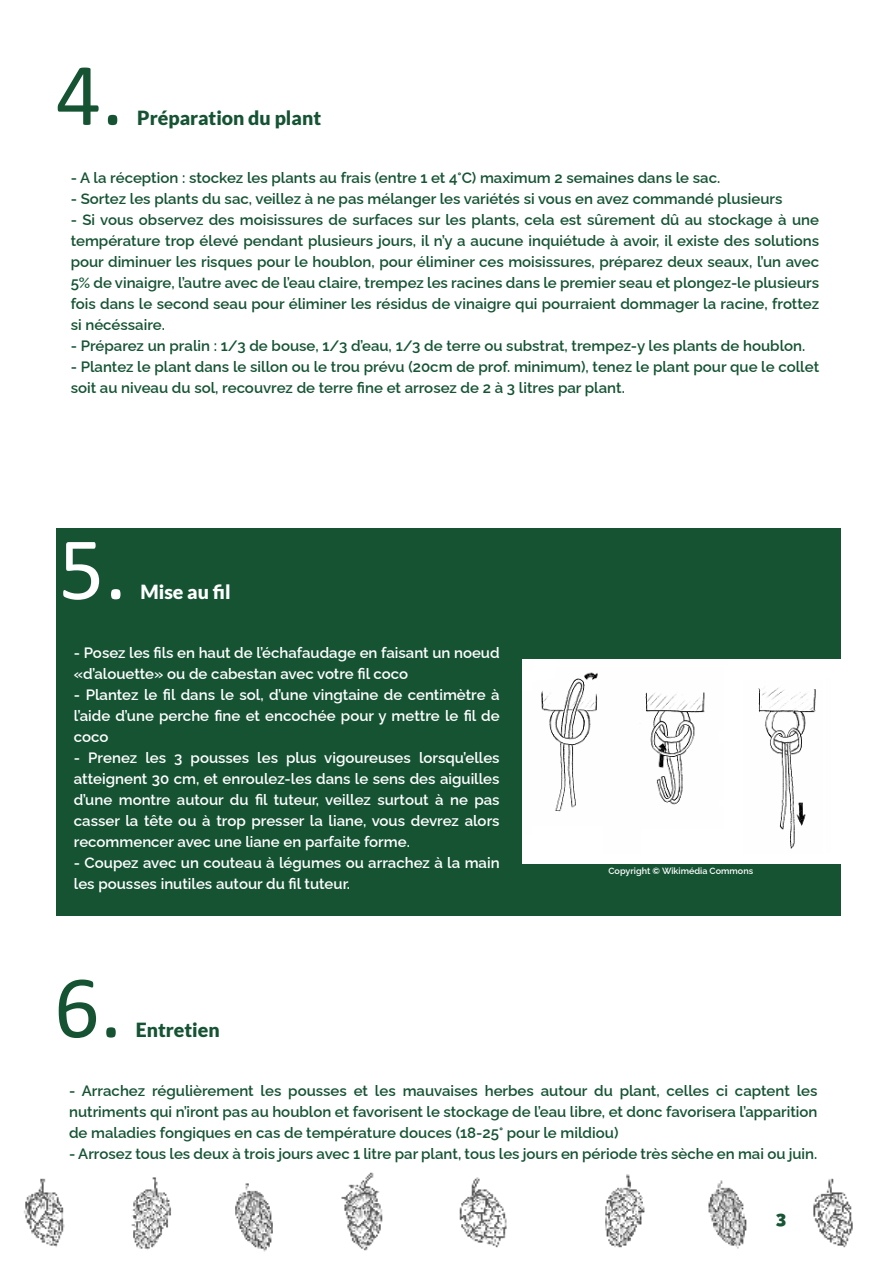
<style>
.page{position:relative;width:893px;height:1263px;background:#fff}
.page>*{position:absolute;margin:0;border:0;box-sizing:border-box;transform-origin:0 0}
.t1{font:90px "Calibri";color:#155333}
.t2{font:90px "Calibri";color:#fff}
.t3{font:900 19.5px "Lato";color:#155333}
.t4{font:900 19.5px "Lato";color:#fff}
.t5{font:900 18px "Raleway";color:#175534}
.t6{font:600 15px/21px "Raleway";color:#155333;text-align:justify}
.t7{font:600 15px/21px "Raleway";color:#fff}
.t8{font:600 9px "Raleway";color:#fff}
</style>
<div class="page">
<img style="left:24px;top:1172px;width:829px;height:80px">
<div style="left:56px;top:528px;width:785px;height:387px;background:#155333"></div>
<img style="left:522px;top:659px;width:319px;height:204px">
<p class="t1" style="left:56px;top:32px;width:70px">4.</p>
<p class="t3" style="left:137px;top:106px;width:185px">Préparation du plant</p>
<p class="t6" style="left:71px;top:166px;width:651px">- A la réception : stockez les plants au frais (entre 1 et 4°C) maximum 2 semaines dans le sac.</p>
<p class="t6" style="left:71px;top:187px;width:713px">- Sortez les plants du sac, veillez à ne pas mélanger les variétés si vous en avez commandé plusieurs</p>
<p class="t6" style="left:71px;top:208px;width:750px">- Si vous observez des moisissures de surfaces sur les plants, cela est sûrement dû au stockage à une température trop élevé pendant plusieurs jours, il n’y a aucune inquiétude à avoir, il existe des solutions pour diminuer les risques pour le houblon, pour éliminer ces moisissures, préparez deux seaux, l’un avec 5% de vinaigre, l’autre avec de l’eau claire, trempez les racines dans le premier seau et plongez-le plusieurs fois dans le second seau pour éliminer les résidus de vinaigre qui pourraient dommager la racine, frottez si nécéssaire.</p>
<p class="t6" style="left:71px;top:334px;width:736px">- Préparez un pralin : 1/3 de bouse, 1/3 d’eau, 1/3 de terre ou substrat, trempez-y les plants de houblon.</p>
<p class="t6" style="left:71px;top:355px;width:750px">- Plantez le plant dans le sillon ou le trou prévu (20cm de prof. minimum), tenez le plant pour que le collet soit au niveau du sol, recouvrez de terre fine et arrosez de 2 à 3 litres par plant.</p>
<p class="t2" style="left:59px;top:507px;width:70px">5.</p>
<p class="t4" style="left:140px;top:580px;width:92px">Mise au fil</p>
<p class="t7" style="left:74px;top:640px;width:427px">- Posez les fils en haut de l’échafaudage en faisant un noeud «d’alouette» ou de cabestan avec votre fil coco</p>
<p class="t7" style="left:74px;top:682px;width:427px;text-align:justify">- Plantez le fil dans le sol, d’une vingtaine de centimètre à l’aide d’une perche fine et encochée pour y mettre le fil de coco</p>
<p class="t7" style="left:74px;top:745px;width:427px;text-align:justify">- Prenez les 3 pousses les plus vigoureuses lorsqu’elles atteignent 30 cm, et enroulez-les dans le sens des aiguilles d’une montre autour du fil tuteur, veillez surtout à ne pas casser la tête ou à trop presser la liane, vous devrez alors recommencer avec une liane en parfaite forme.</p>
<p class="t7" style="left:74px;top:850px;width:427px">- Coupez avec un couteau à légumes ou arrachez à la main les pousses inutiles autour du fil tuteur.</p>
<p class="t1" style="left:54px;top:945px;width:70px">6.</p>
<p class="t3" style="left:136px;top:1018px;width:86px">Entretien</p>
<p class="t8" style="left:608px;top:864px;width:146px">Copyright © Wikimédia Commons</p>
<p class="t6" style="left:69px;top:1078px;width:750px">- Arrachez régulièrement les pousses et les mauvaises herbes autour du plant, celles ci captent les nutriments qui n’iront pas au houblon et favorisent le stockage de l’eau libre, et donc favorisera l’apparition de maladies fongiques en cas de température douces (18-25° pour le mildiou)</p>
<p class="t6" style="left:69px;top:1141px;width:750px">- Arrosez tous les deux à trois jours avec 1 litre par plant, tous les jours en période très sèche en mai ou juin.</p>
<p class="t5" style="left:776px;top:1203px;width:12px">3</p>
</div>
